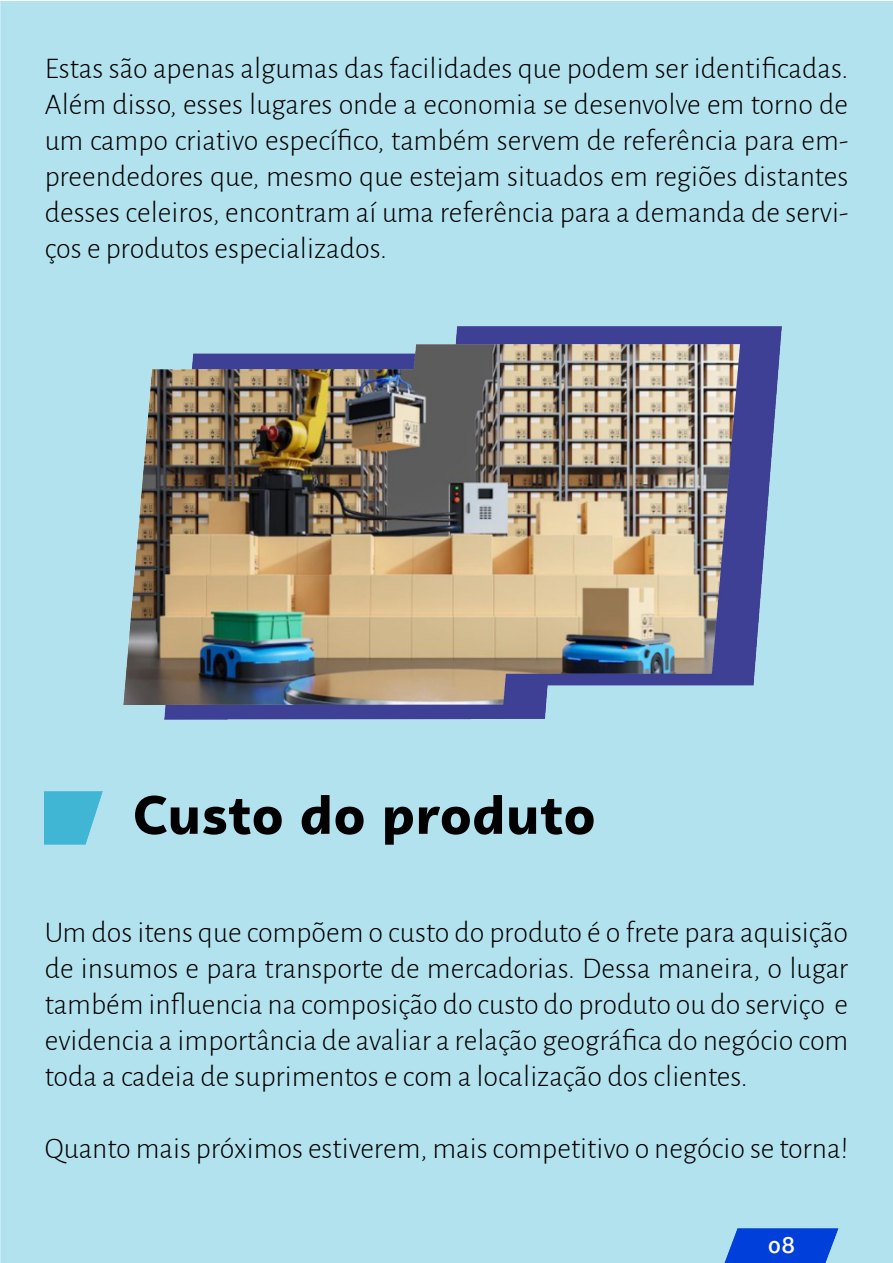
<style>
.page{position:relative;width:893px;height:1263px;background:#fff}
.page>*{position:absolute;margin:0;border:0;box-sizing:border-box;transform-origin:0 0}
.t1{font:900 53.4px "Campuni";letter-spacing:.02em;color:#000}
.t2{font:300 30px/36px "Alegreya Sans";color:#000;text-align:justify}
.t3{font:500 22.5px "Campuni";color:#fffaf7}
</style>
<div class="page">
<div style="left:0;top:1px;width:893px;height:1262px;background:#b2e2ee"></div>
<img style="left:725px;top:1228px;width:114px;height:35px">
<img style="left:123px;top:326px;width:659px;height:393px">
<img style="left:45px;top:792px;width:58px;height:53px">
<p class="t2" style="left:45px;top:49px;width:805px">Estas são apenas algumas das facilidades que podem ser identificadas.<br>Além disso, esses lugares onde a economia se desenvolve em torno de um campo criativo específico, também servem de referência para em&shy;preendedores que, mesmo que estejam situados em regiões distantes desses celeiros, encontram aí uma referência para a demanda de servi&shy;ços e produtos especializados.</p>
<h1 class="t1" style="left:133px;top:780px;width:464px">Custo do produto</h1>
<p class="t2" style="left:45px;top:913px;width:805px">Um dos itens que compõem o custo do produto é o frete para aquisição de insumos e para transporte de mercadorias. Dessa maneira, o lugar também influencia na composição do custo do produto ou do serviço e evidencia a importância de avaliar a relação geográfica do negócio com toda a cadeia de suprimentos e com a localização dos clientes.</p>
<p class="t2" style="left:45px;top:1129px;width:805px">Quanto mais próximos estiverem, mais competitivo o negócio se torna!</p>
<p class="t3" style="left:768px;top:1231px;width:29px">08</p>
</div>
